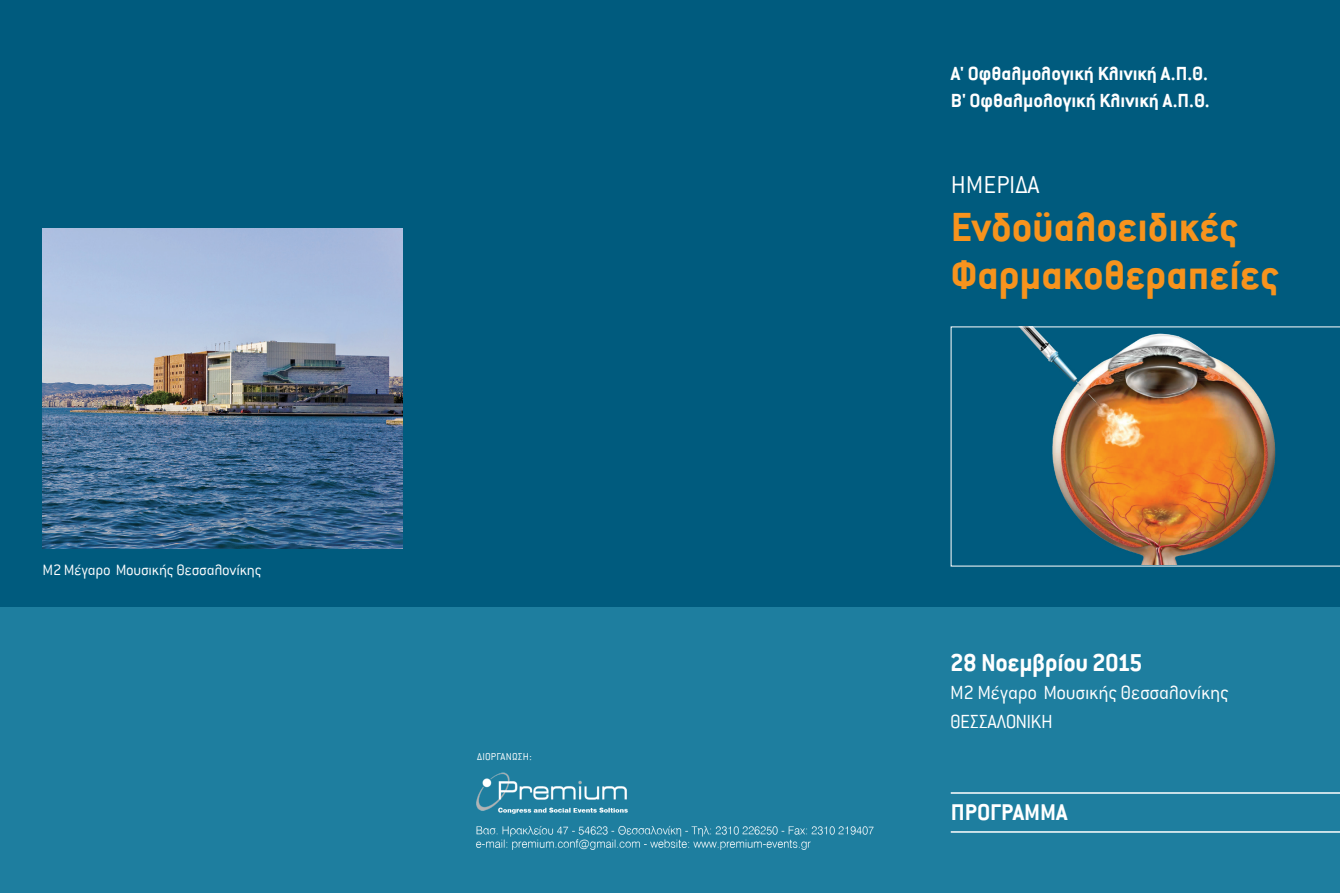
<style>
.page{position:relative;width:1340px;height:893px;background:#fff}
.page>*{position:absolute;margin:0;border:0;box-sizing:border-box;transform-origin:0 0}
.t1{font:700 45px/48px "Conduit ITC Hel";color:#f7931d}
.t2{font:700 27px "Conduit ITC Hel";letter-spacing:-.01em;color:#fff}
.t3{font:300 27px "Conduit ITC Hel";color:#fff}
.t4{font:700 25.2px "Conduit ITC Hel";color:#fff}
.t5{font:700 21px "Conduit ITC Hel";color:#fff}
.t6{font:300 21px "Conduit ITC Hel";letter-spacing:-.01em;color:#fff}
.t7{font:300 16.5px "Conduit ITC Hel";letter-spacing:-.01em;color:#fff}
.t8{font:300 10.95px "Conduit ITC Hel";letter-spacing:.01em;color:#fff}
</style>
<div class="page">
<div style="left:0;top:0;width:1339px;height:893px;background:#1e7e9f"></div>
<div style="left:0;top:0;width:1339px;height:606px;background:#005b7e"></div>
<img style="left:950px;top:327px;width:389px;height:239px">
<img style="left:476px;top:772px;width:398px;height:78px">
<img style="left:43px;top:228px;width:359px;height:320px">
<hr style="left:950px;top:792px;width:389px;height:2px;background:#fff">
<hr style="left:950px;top:831px;width:389px;height:2px;background:#fff">
<p class="t7" style="left:43px;top:561px;width:221px">Μ2 Μέγαρο Μουσικής Θεσσαλονίκης</p>
<p class="t8" style="left:477px;top:751px;width:56px">ΔΙΟΡΓΑΝΩΣΗ:</p>
<p class="t5" style="left:950px;top:62px;width:258px">Α' Οφθαλμολογική Κλινική Α.Π.Θ.</p>
<p class="t5" style="left:950px;top:89px;width:260px">Β' Οφθαλμολογική Κλινική Α.Π.Θ.</p>
<p class="t3" style="left:950px;top:171px;width:90px">ΗΜΕΡΙΔΑ</p>
<p class="t1" style="left:950px;top:203px;width:330px">Ενδοϋαλοειδικές<br>Φαρμακοθεραπείες</p>
<p class="t2" style="left:950px;top:648px;width:194px">28 Νοεμβρίου 2015</p>
<p class="t6" style="left:950px;top:682px;width:280px">Μ2 Μέγαρο Μουσικής Θεσσαλονίκης</p>
<p class="t6" style="left:950px;top:710px;width:104px">ΘΕΣΣΑΛΟΝΙΚΗ</p>
<p class="t4" style="left:950px;top:799px;width:118px">ΠΡΟΓΡΑΜΜΑ</p>
</div>
